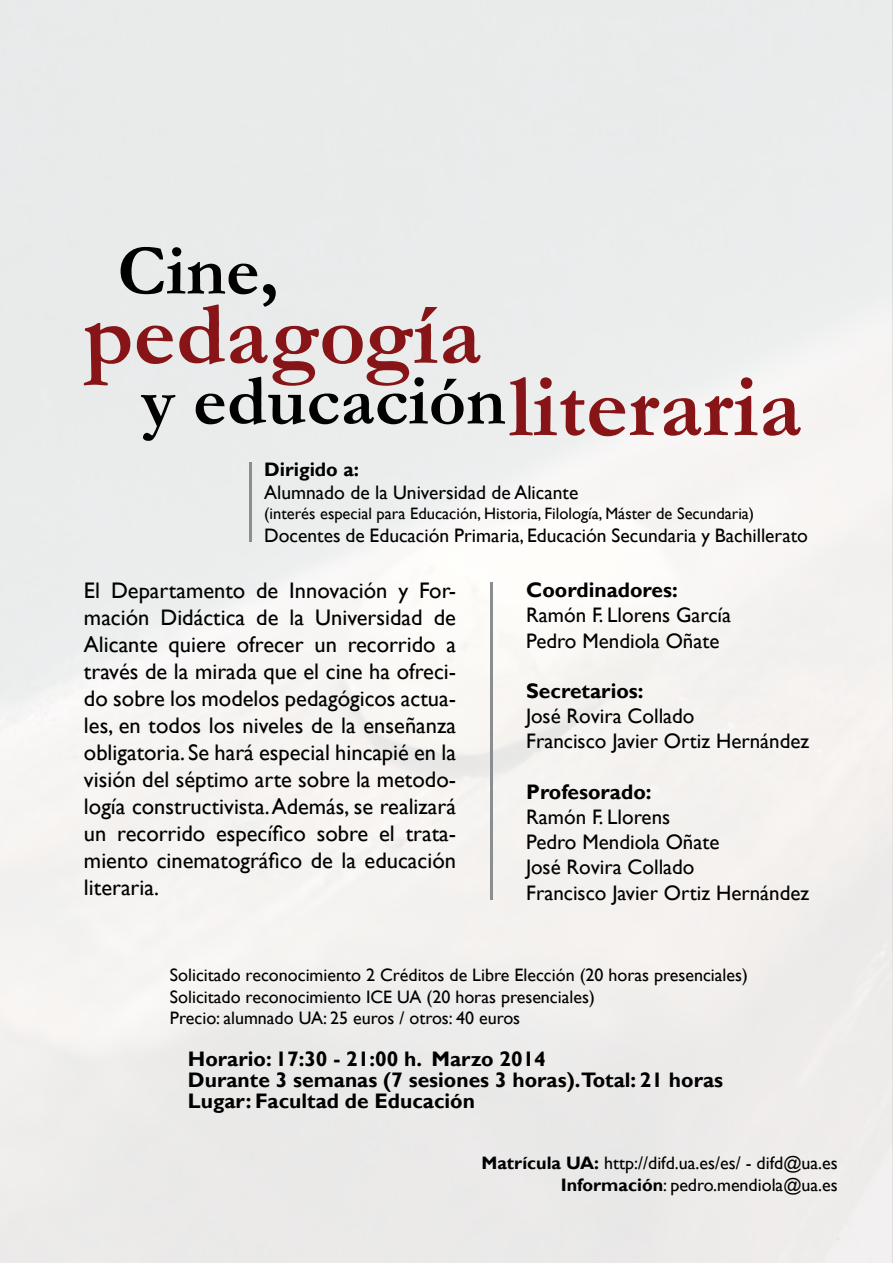
<style>
.page{position:relative;width:893px;height:1263px;background:#fff}
.page>*{position:absolute;margin:0;border:0;box-sizing:border-box;transform-origin:0 0}
.t1{font:700 90px "Garamond";color:#871517}
.t2{font:700 72px "Garamond";color:#000}
.t3{font:22.5px/27px "Gill Sans";color:#000;text-align:justify}
.t4{font:21px/25.2px "Gill Sans";color:#000}
.t5{font:700 21px/21px "Gill Sans";color:#000}
.t6{font:19.5px "Gill Sans";color:#000}
.t7{font:700 19.5px "Gill Sans";color:#000}
.t8{font:18px/21.6px "Gill Sans";color:#000}
.t9{font:16.5px "Gill Sans";color:#000}
.s1{font-size:90px;color:#871517}
.s2{font-weight:700}
</style>
<div class="page">
<hr style="left:249px;top:462px;width:3px;height:80px;background:#8b8e90">
<hr style="left:490px;top:583px;width:3px;height:317px;background:#8b8e90">
<h2 class="t2" style="left:117px;top:228px;width:163px">Cine,</h2>
<h1 class="t1" style="left:84px;top:281px;width:399px">pedagogía</h1>
<h2 class="t2" style="left:141px;top:358px;width:662px">y educación<span class="s1">literaria</span></h2>
<p class="t7" style="left:264px;top:457px;width:96px">Dirigido a:</p>
<p class="t6" style="left:264px;top:481px;width:316px">Alumnado de la Universidad de Alicante</p>
<p class="t9" style="left:264px;top:504px;width:492px">(interés especial para Educación, Historia, Filología, Máster de Secundaria)</p>
<p class="t6" style="left:264px;top:524px;width:545px">Docentes de Educación Primaria, Educación Secundaria y Bachillerato</p>
<p class="t3" style="left:84px;top:577px;width:374px">El Departamento de Innovación y For&shy;mación Didáctica de la Universidad de Alicante quiere ofrecer un recorrido a través de la mirada que el cine ha ofreci&shy;do sobre los modelos pedagógicos actua&shy;les, en todos los niveles de la enseñanza obligatoria. Se hará especial hincapié en la visión del séptimo arte sobre la metodo&shy;logía constructivista. Además, se realizará un recorrido específico sobre el trata&shy;miento cinematográfico de la educación literaria.</p>
<p class="t5" style="left:526px;top:580px;width:153px">Coordinadores:</p>
<p class="t4" style="left:526px;top:603px;width:206px">Ramón F. Llorens García<br>Pedro Mendiola Oñate</p>
<p class="t5" style="left:526px;top:681px;width:119px">Secretarios:</p>
<p class="t4" style="left:526px;top:704px;width:284px">José Rovira Collado<br>Francisco Javier Ortiz Hernández</p>
<p class="t5" style="left:526px;top:782px;width:127px">Profesorado:</p>
<p class="t4" style="left:526px;top:805px;width:284px">Ramón F. Llorens<br>Pedro Mendiola Oñate<br>José Rovira Collado<br>Francisco Javier Ortiz Hernández</p>
<p class="t8" style="left:170px;top:964px;width:579px">Solicitado reconocimiento 2 Créditos de Libre Elección (20 horas presenciales)<br>Solicitado reconocimiento ICE UA (20 horas presenciales)<br>Precio: alumnado UA: 25 euros / otros: 40 euros</p>
<p class="t5" style="left:188px;top:1049px;width:537px">Horario: 17:30 - 21:00 h. Marzo 2014<br>Durante 3 semanas (7 sesiones 3 horas).Total: 21 horas<br>Lugar: Facultad de Educación</p>
<p class="t8" style="left:481px;top:1152px;width:358px;text-align:right"><span class="s2">Matrícula UA:</span> http://difd.ua.es/es/ - difd@ua.es<br><span class="s2">Información</span>: pedro.mendiola@ua.es</p>
</div>
